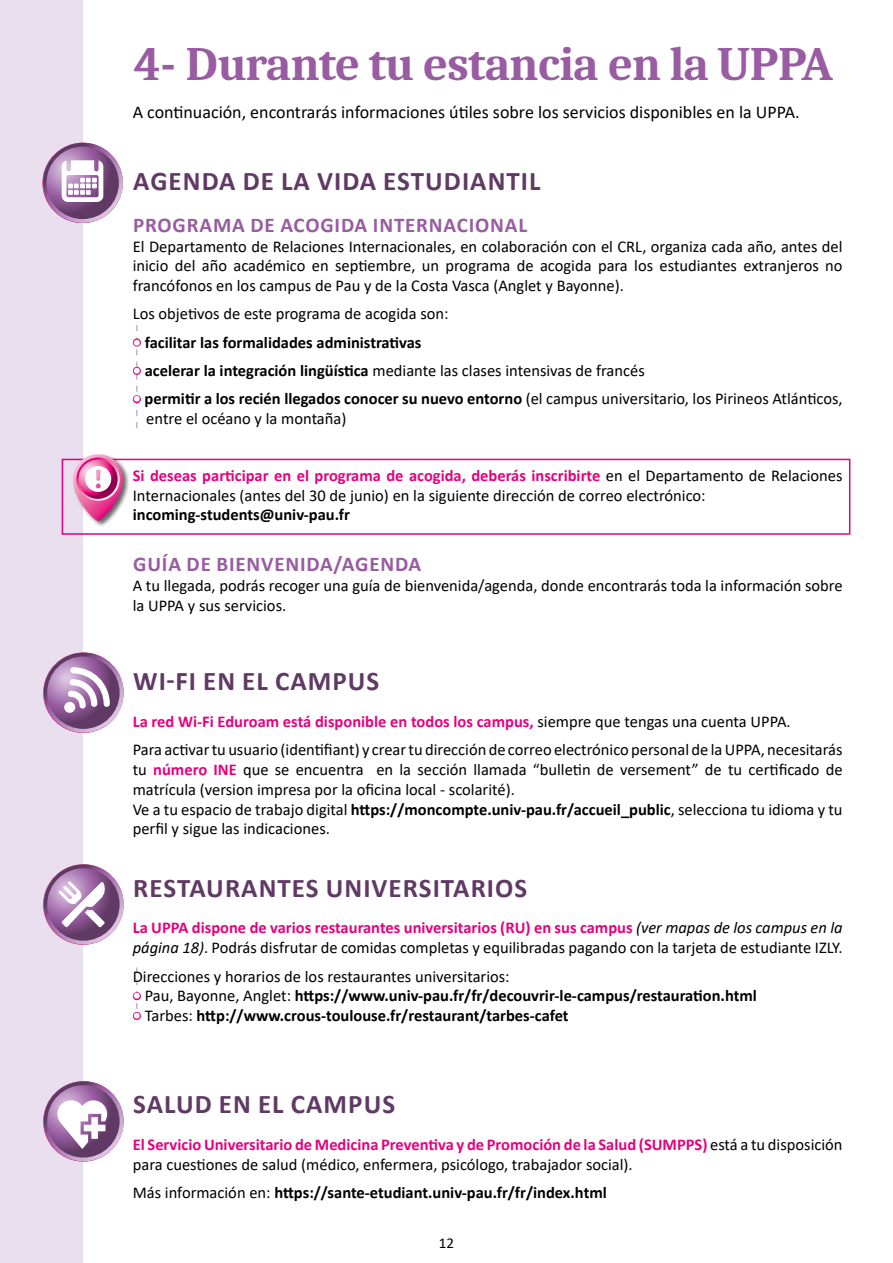
<style>
.page{position:relative;width:893px;height:1263px;background:#fff}
.page>*{position:absolute;margin:0;border:0;box-sizing:border-box;transform-origin:0 0}
.t1{font:700 48px "Caladea";letter-spacing:-.02em;color:#995ca2}
.t2{font:700 27px "Calibri";letter-spacing:.04em;color:#603964}
.t3{font:700 21px "Calibri";letter-spacing:.04em;color:#995ca2}
.t4{font:18px "Calibri";color:#000}
.t5{font:16.5px/19.8px "Calibri";color:#000}
.t6{font:700 16.5px "Calibri";color:#000}
.t7{font:15px "Calibri";color:#000}
.s1{color:#e6007d}
.s2{font-weight:700;color:#e6007d}
.s3{font-weight:700}
.s4{font-style:italic}
.s5{font-weight:400}
</style>
<div class="page">
<svg style="left:136px;top:967px;width:2px;height:42px"></svg>
<svg style="left:136px;top:325px;width:2px;height:103px"></svg>
<div style="left:0;top:0;width:83px;height:1263px;background:#e9dfef"></div>
<svg style="left:43px;top:652px;width:81px;height:81px"></svg>
<svg style="left:44px;top:653px;width:80px;height:80px"></svg>
<svg style="left:47px;top:656px;width:73px;height:73px;background:#8b6091"></svg>
<svg style="left:68px;top:667px;width:42px;height:41px"></svg>
<div style="left:64px;top:702px;width:11px;height:11px;background:#fff;border-radius:50%"></div>
<svg style="left:43px;top:864px;width:81px;height:81px"></svg>
<svg style="left:44px;top:864px;width:80px;height:80px"></svg>
<svg style="left:47px;top:868px;width:73px;height:73px;background:#84598a"></svg>
<svg style="left:59px;top:881px;width:47px;height:46px"></svg>
<svg style="left:44px;top:1081px;width:80px;height:80px"></svg>
<svg style="left:47px;top:1085px;width:73px;height:72px;background:#885c8e"></svg>
<svg style="left:57px;top:1100px;width:50px;height:49px"></svg>
<div style="left:62px;top:459px;width:788px;height:76px;border:2px solid #e6007d"></div>
<div style="left:72px;top:453px;width:58px;height:74px;background:#000;opacity:.6"></div>
<svg style="left:73px;top:454px;width:50px;height:67px"></svg>
<svg style="left:43px;top:143px;width:80px;height:80px"></svg>
<svg style="left:46px;top:147px;width:73px;height:72px;background:#865b8c"></svg>
<svg style="left:62px;top:160px;width:41px;height:42px"></svg>
<h1 class="t1" style="left:133px;top:35px;width:702px">4- Durante tu estancia en la UPPA</h1>
<p class="t4" style="left:133px;top:100px;width:669px">A continuación, encontrarás informaciones útiles sobre los servicios disponibles en la UPPA.</p>
<h2 class="t2" style="left:133px;top:161px;width:409px">AGENDA DE LA VIDA ESTUDIANTIL</h2>
<p class="t3" style="left:133px;top:210px;width:396px">PROGRAMA DE ACOGIDA INTERNACIONAL</p>
<p class="t5" style="left:133px;top:236px;width:711px;text-align:justify">El Departamento de Relaciones Internacionales, en colaboración con el CRL, organiza cada año, antes del inicio del año académico en septiembre, un programa de acogida para los estudiantes extranjeros no francófonos en los campus de Pau y de la Costa Vasca (Anglet y Bayonne).</p>
<p class="t5" style="left:133px;top:304px;width:317px">Los objetivos de este programa de acogida son:</p>
<p class="t6" style="left:133px;top:331px;width:290px"><span class="s1">•</span> facilitar las formalidades administrativas</p>
<p class="t5" style="left:133px;top:360px;width:514px"><span class="s2">•</span> <span class="s3">acelerar la integración lingüística</span> mediante las clases intensivas de francés</p>
<p class="t5" style="left:146px;top:389px;width:698px;text-indent:-14px"><span class="s2">•</span> <span class="s3">permitir a los recién llegados conocer su nuevo entorno</span> (el campus universitario, los Pirineos Atlánticos, entre el océano y la montaña)</p>
<p class="t5" style="left:133px;top:465px;width:711px"><span class="s2">Si deseas participar en el programa de acogida, deberás inscribirte</span> en el Departamento de Relaciones<br>Internacionales (antes del 30 de junio) en la siguiente dirección de correo electrónico:</p>
<p class="t6" style="left:133px;top:503px;width:219px">incoming-students@univ-pau.fr</p>
<p class="t3" style="left:133px;top:549px;width:290px">GUÍA DE BIENVENIDA/AGENDA</p>
<p class="t5" style="left:133px;top:575px;width:711px">A tu llegada, podrás recoger una guía de bienvenida/agenda, donde encontrarás toda la información sobre la UPPA y sus servicios.</p>
<h2 class="t2" style="left:133px;top:662px;width:248px">WI-FI EN EL CAMPUS</h2>
<p class="t5" style="left:133px;top:707px;width:711px;line-height:28.3px"><span class="s2">La red Wi-Fi Eduroam está disponible en todos los campus,</span> siempre que tengas una cuenta UPPA.<br>Para activar tu usuario (identifiant) y crear tu dirección de correo electrónico personal de la UPPA, necesitarás</p>
<p class="t5" style="left:133px;top:759px;width:711px">tu <span class="s2">número INE</span> que se encuentra en la sección llamada “bulletin de versement” de tu certificado de matrícula (version impresa por la oficina local - scolarité).<br>Ve a tu espacio de trabajo digital <span class="s3">https://moncompte.univ-pau.fr/accueil_public</span>, selecciona tu idioma y tu perfil y sigue las indicaciones.</p>
<h2 class="t2" style="left:133px;top:868px;width:395px">RESTAURANTES UNIVERSITARIOS</h2>
<p class="t5" style="left:133px;top:918px;width:711px"><span class="s2">La UPPA dispone de varios restaurantes universitarios (RU) en sus campus</span> <span class="s4">(ver mapas de los campus en la página 18)</span>. Podrás disfrutar de comidas completas y equilibradas pagando con la tarjeta de estudiante IZLY.</p>
<p class="t5" style="left:133px;top:966px;width:378px">Direcciones y horarios de los restaurantes universitarios:</p>
<p class="t6" style="left:133px;top:984px;width:626px"><span class="s1">•</span> <span class="s5">Pau, Bayonne, Anglet:</span> https://www.univ-pau.fr/fr/decouvrir-le-campus/restauration.html</p>
<p class="t6" style="left:133px;top:1004px;width:437px"><span class="s1">•</span> <span class="s5">Tarbes:</span> http://www.crous-toulouse.fr/restaurant/tarbes-cafet</p>
<h2 class="t2" style="left:133px;top:1085px;width:263px">SALUD EN EL CAMPUS</h2>
<p class="t5" style="left:133px;top:1134px;width:711px"><span class="s2">El Servicio Universitario de Medicina Preventiva y de Promoción de la Salud (SUMPPS)</span> está a tu disposición para cuestiones de salud (médico, enfermera, psicólogo, trabajador social).</p>
<p class="t6" style="left:133px;top:1181px;width:476px"><span class="s5">Más información en:</span> https://sante-etudiant.univ-pau.fr/fr/index.html</p>
<p class="t7" style="left:439px;top:1233px;width:17px">12</p>
</div>
